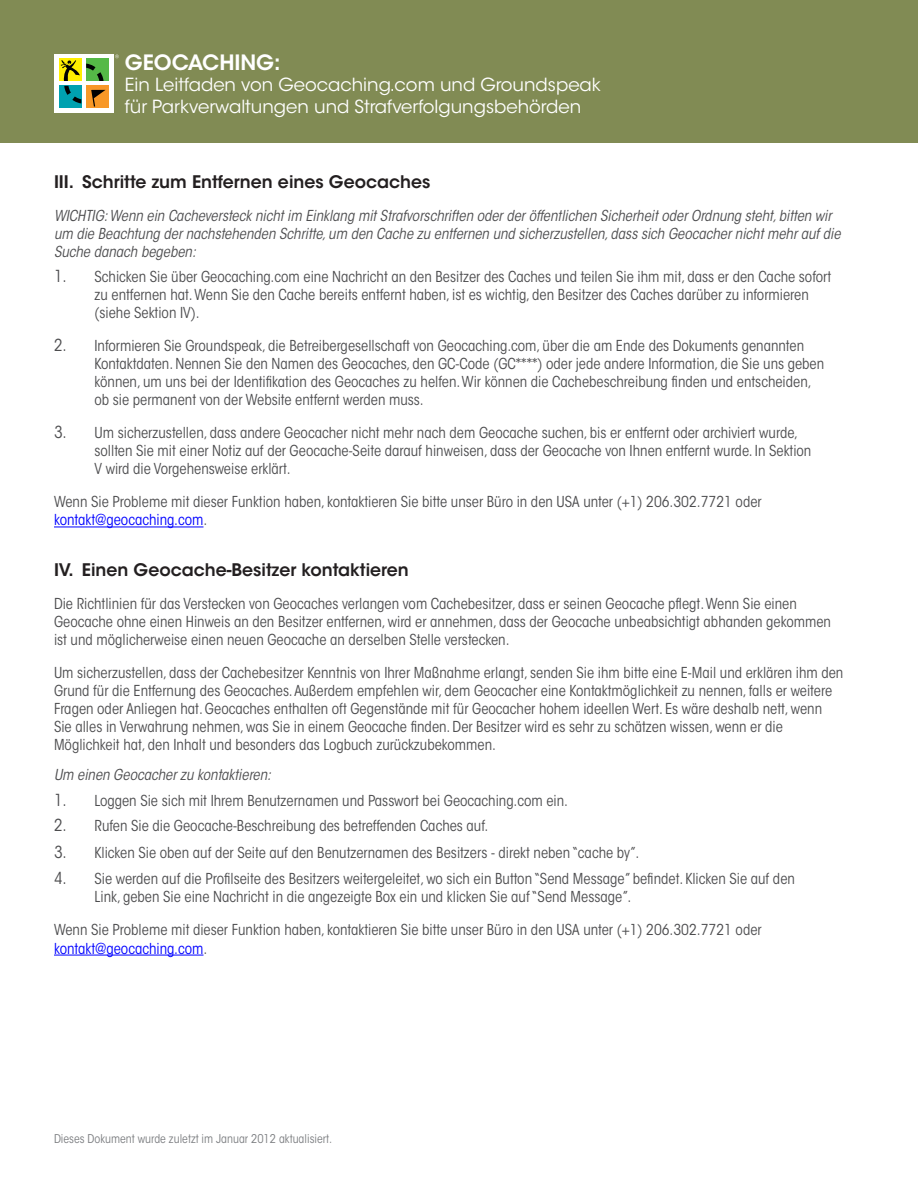
<style>
.page{position:relative;width:918px;height:1188px;background:#fff}
.page>*{position:absolute;margin:0;border:0;box-sizing:border-box;transform-origin:0 0}
.t1{font:600 21px "ITC Avant Garde Std";color:#fff}
.t2{font:18px/21.6px "ITC Avant Garde Std";color:#fff}
.t3{font:600 17.25px "ITC Avant Garde Std";color:#231f20}
.t4{font:condensed 15px/18px "ITC Avant Garde Std";color:#4d4d4f}
.t5{font:italic condensed 15px/18px "ITC Avant Garde Std";color:#4d4d4f}
.t6{font:condensed 12px "ITC Avant Garde Std";color:#7c7e81}
.s1{font-size:16.5px}
.s2{color:#00f}
</style>
<div class="page">
<div style="left:0;top:0;width:918px;height:143px;background:#818b54"></div>
<div style="left:54px;top:54px;width:60px;height:59px;background:#fff"></div>
<svg style="left:115px;top:55px;width:4px;height:3px"></svg>
<div style="left:59px;top:59px;width:22px;height:22px;background:#ffef00"></div>
<div style="left:86px;top:59px;width:23px;height:22px;background:#55b947"></div>
<div style="left:59px;top:86px;width:22px;height:22px;background:#00a1b0"></div>
<div style="left:86px;top:86px;width:23px;height:22px;background:#f89828"></div>
<svg style="left:61px;top:60px;width:45px;height:47px"></svg>
<hr style="left:54px;top:527px;width:150px;height:1px;background:#00f">
<hr style="left:54px;top:955px;width:150px;height:1px;background:#00f">
<h1 class="t1" style="left:125px;top:49px;width:157px">GEOCACHING:</h1>
<p class="t2" style="left:125px;top:74px;width:478px">Ein Leitfaden von Geocaching.com und Groundspeak für Parkverwaltungen und Strafverfolgungsbehörden</p>
<p class="t3" style="left:54px;top:171px;width:378px">III . Schritte zum Entfernen eines Geocaches</p>
<p class="t5" style="left:54px;top:207px;width:788px">WICHTIG: Wenn ein Cacheversteck nicht im Einklang mit Strafvorschriften oder der öffentlichen Sicherheit oder Ordnung steht, bitten wir um die Beachtung der nachstehenden Schritte, um den Cache zu entfernen und sicherzustellen, dass sich Geocacher nicht mehr auf die<br>Suche danach begeben:</p>
<p class="t4" style="left:94px;top:268px;width:738px;text-indent:-40px"><span class="s1">1.</span> Schicken Sie über Geocaching.com eine Nachricht an den Besitzer des Caches und teilen Sie ihm mit, dass er den Cache sofort zu entfernen hat. Wenn Sie den Cache bereits entfernt haben, ist es wichtig, den Besitzer des Caches darüber zu informieren (siehe Sektion IV).</p>
<p class="t4" style="left:94px;top:337px;width:731px;text-indent:-40px"><span class="s1">2.</span> Informieren Sie Groundspeak, die Betreibergesellschaft von Geocaching.com, über die am Ende des Dokuments genannten Kontaktdaten. Nennen Sie den Namen des Geocaches, den GC-Code (GC****) oder jede andere Information, die Sie uns geben können, um uns bei der Identifikation des Geocaches zu helfen. Wir können die Cachebeschreibung finden und entscheiden, ob sie permanent von der Website entfernt werden muss.</p>
<p class="t4" style="left:94px;top:424px;width:718px;text-indent:-40px"><span class="s1">3.</span> Um sicherzustellen, dass andere Geocacher nicht mehr nach dem Geocache suchen, bis er entfernt oder archiviert wurde, sollten Sie mit einer Notiz auf der Geocache-Seite darauf hinweisen, dass der Geocache von Ihnen entfernt wurde. In Sektion<br>V wird die Vorgehensweise erklärt.</p>
<p class="t4" style="left:54px;top:493px;width:709px">Wenn Sie Probleme mit dieser Funktion haben, kontaktieren Sie bitte unser Büro in den USA unter (+1) 206.302.7721 oder <span class="s2">kontakt@geocaching.com</span>.</p>
<p class="t3" style="left:54px;top:559px;width:356px">IV. Einen Geocache-Besitzer kontaktieren</p>
<p class="t4" style="left:54px;top:595px;width:779px">Die Richtlinien für das Verstecken von Geocaches verlangen vom Cachebesitzer, dass er seinen Geocache pflegt. Wenn Sie einen<br>Geocache ohne einen Hinweis an den Besitzer entfernen, wird er annehmen, dass der Geocache unbeabsichtigt abhanden gekommen ist und möglicherweise einen neuen Geocache an derselben Stelle verstecken.</p>
<p class="t4" style="left:54px;top:664px;width:791px">Um sicherzustellen, dass der Cachebesitzer Kenntnis von Ihrer Maßnahme erlangt, senden Sie ihm bitte eine E-Mail und erklären ihm den Grund für die Entfernung des Geocaches. Außerdem empfehlen wir, dem Geocacher eine Kontaktmöglichkeit zu nennen, falls er weitere Fragen oder Anliegen hat. Geocaches enthalten oft Gegenstände mit für Geocacher hohem ideellen Wert. Es wäre deshalb nett, wenn Sie alles in Verwahrung nehmen, was Sie in einem Geocache finden. Der Besitzer wird es sehr zu schätzen wissen, wenn er die Möglichkeit hat, den Inhalt und besonders das Logbuch zurückzubekommen.</p>
<p class="t5" style="left:54px;top:766px;width:219px">Um einen Geocacher zu kontaktieren:</p>
<p class="t4" style="left:54px;top:791px;width:516px"><span class="s1">1.</span> Loggen Sie sich mit Ihrem Benutzernamen und Passwort bei Geocaching.com ein.</p>
<p class="t4" style="left:54px;top:817px;width:436px"><span class="s1">2.</span> Rufen Sie die Geocache-Beschreibung des betreffenden Caches auf.</p>
<p class="t4" style="left:54px;top:844px;width:587px"><span class="s1">3.</span> Klicken Sie oben auf der Seite auf den Benutzernamen des Besitzers - direkt neben “cache by”.</p>
<p class="t4" style="left:94px;top:869px;width:702px;text-indent:-40px"><span class="s1">4.</span> Sie werden auf die Profilseite des Besitzers weitergeleitet, wo sich ein Button “Send Message” befindet. Klicken Sie auf den<br>Link, geben Sie eine Nachricht in die angezeigte Box ein und klicken Sie auf “Send Message”.</p>
<p class="t4" style="left:54px;top:920px;width:709px;line-height:18.9px">Wenn Sie Probleme mit dieser Funktion haben, kontaktieren Sie bitte unser Büro in den USA unter (+1) 206.302.7721 oder <span class="s2">kontakt@geocaching.com</span>.</p>
<p class="t6" style="left:54px;top:1132px;width:280px">Dieses Dokument wurde zuletzt im Januar 2012 aktualisiert.</p>
</div>
